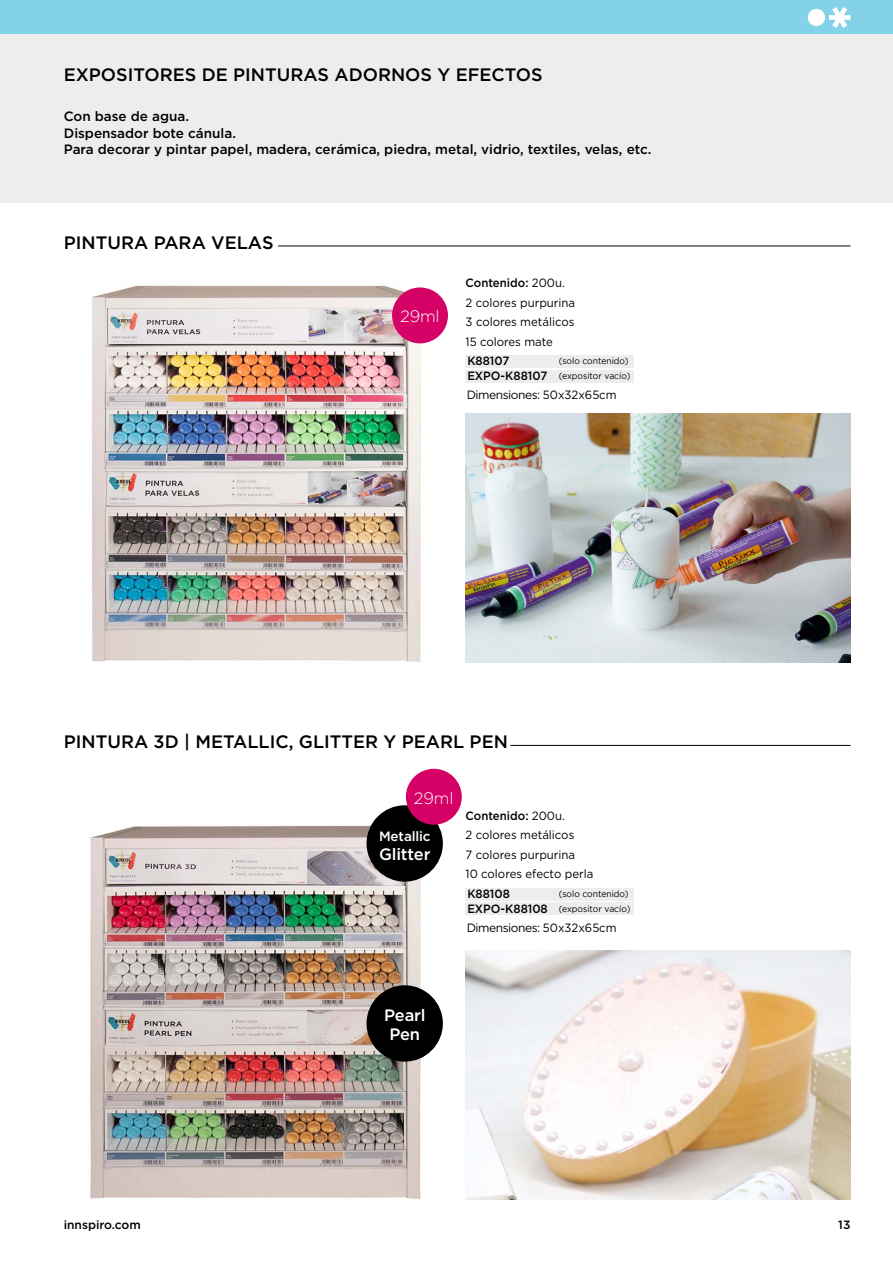
<style>
.page{position:relative;width:893px;height:1263px;background:#fff}
.page>*{position:absolute;margin:0;border:0;box-sizing:border-box;transform-origin:0 0}
.t1{font:500 18px "Gotham";color:#000}
.t2{font:500 16.5px/19.8px "Gotham";letter-spacing:-.01em;color:#fff;text-align:center}
.t3{font:300 16.5px "Gotham";letter-spacing:-.01em;color:#fff}
.t4{font:500 13.5px/16.5px "Gotham";color:#000}
.t5{font:500 13.5px "Gotham";letter-spacing:-.01em;color:#fff}
.t6{font:12px/19.5px "Gotham";color:#000;scale:.95 1}
.t7{font:12px "Gotham";letter-spacing:-.04em;color:#000}
.t8{font:500 12px/15px "Gotham";color:#000;scale:.95 1}
.t9{font:500 12px "Gotham";color:#000}
.t10{font:9px/15px "Gotham";color:#000;scale:.95 1}
.s1{font-weight:500}
</style>
<div class="page">
<div style="left:0;top:0;width:893px;height:34px;background:#84d2e7"></div>
<div style="left:808px;top:9px;width:17px;height:17px;background:#fff;border-radius:50%"></div>
<svg style="left:829px;top:7px;width:21px;height:21px"></svg>
<div style="left:0;top:34px;width:893px;height:169px;background:#ededed"></div>
<img style="left:92px;top:285px;width:350px;height:377px">
<img style="left:90px;top:823px;width:352px;height:376px">
<hr style="left:278px;top:246px;width:572px;height:1px;background:#000">
<hr style="left:510px;top:745px;width:340px;height:1px;background:#000">
<img style="left:466px;top:413px;width:384px;height:249px">
<div style="left:367px;top:805px;width:76px;height:77px;background:#000;border-radius:50%"></div>
<div style="left:367px;top:985px;width:76px;height:76px;background:#000;border-radius:50%"></div>
<img style="left:466px;top:950px;width:384px;height:249px">
<div style="left:466px;top:355px;width:168px;height:13px;background:#ededed"></div>
<div style="left:466px;top:370px;width:168px;height:12px;background:#ededed"></div>
<div style="left:392px;top:287px;width:56px;height:56px;background:#d50166;border-radius:50%"></div>
<div style="left:406px;top:769px;width:56px;height:56px;background:#d50166;border-radius:50%"></div>
<div style="left:466px;top:888px;width:168px;height:12px;background:#ededed"></div>
<div style="left:466px;top:903px;width:168px;height:12px;background:#ededed"></div>
<h1 class="t1" style="left:64px;top:65px;width:480px">EXPOSITORES DE PINTURAS ADORNOS Y EFECTOS</h1>
<p class="t4" style="left:64px;top:108px;width:589px">Con base de agua.<br>Dispensador bote cánula.<br>Para decorar y pintar papel, madera, cerámica, piedra, metal, vidrio, textiles, velas, etc.</p>
<h1 class="t1" style="left:64px;top:233px;width:211px">PINTURA PARA VELAS</h1>
<h2 class="t3" style="left:400px;top:307px;width:41px">29ml</h2>
<p class="t6" style="left:466px;top:273px;width:117px"><span class="s1">Contenido:</span> 200u.<br>2 colores purpurina<br>3 colores metálicos<br>15 colores mate</p>
<p class="t8" style="left:467px;top:353px;width:86px">K88107<br>EXPO-K88107</p>
<p class="t10" style="left:559px;top:353px;width:77px">(solo contenido) (expositor vacío)</p>
<p class="t7" style="left:467px;top:388px;width:151px">Dimensiones: 50x32x65cm</p>
<h1 class="t1" style="left:64px;top:731px;width:446px">PINTURA 3D | METALLIC, GLITTER Y PEARL PEN</h1>
<h2 class="t3" style="left:414px;top:789px;width:41px">29ml</h2>
<p class="t5" style="left:379px;top:828px;width:53px">Metallic</p>
<h2 class="t2" style="left:379px;top:844px;width:53px">Glitter</h2>
<p class="t6" style="left:466px;top:806px;width:136px"><span class="s1">Contenido:</span> 200u.<br>2 colores metálicos<br>7 colores purpurina<br>10 colores efecto perla</p>
<p class="t8" style="left:467px;top:886px;width:86px">K88108<br>EXPO-K88108</p>
<p class="t10" style="left:559px;top:886px;width:77px">(solo contenido) (expositor vacío)</p>
<p class="t7" style="left:467px;top:921px;width:151px">Dimensiones: 50x32x65cm</p>
<h2 class="t2" style="left:384px;top:1004px;width:43px">Pearl<br>Pen</h2>
<p class="t9" style="left:64px;top:1218px;width:79px">innspiro.com</p>
<p class="t9" style="left:838px;top:1218px;width:14px">13</p>
</div>
